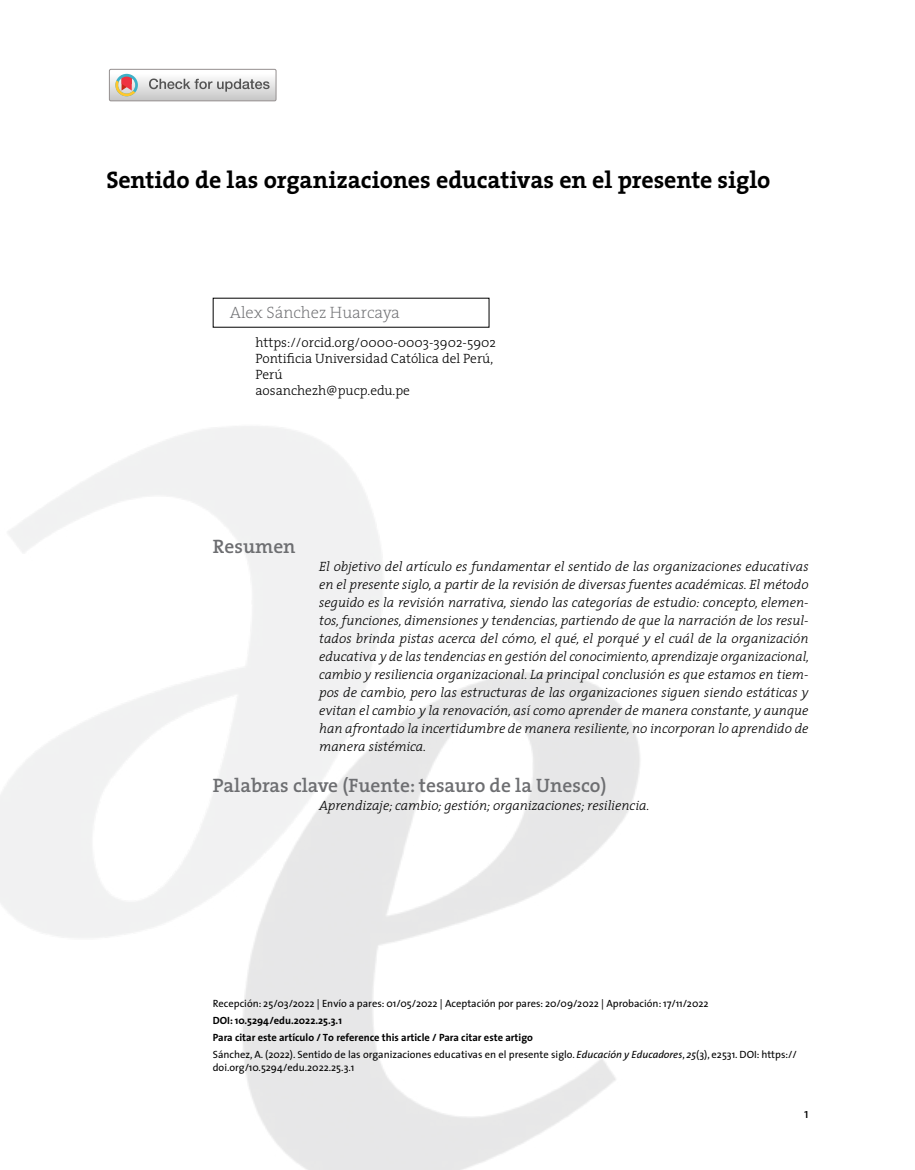
<style>
.page{position:relative;width:915px;height:1170px;background:#fff}
.page>*{position:absolute;margin:0;border:0;box-sizing:border-box;transform-origin:0 0}
.t1{font:700 24px "The Serif";letter-spacing:-.005em;color:#000}
.t2{font:600 19.5px "The Serif";color:#6d6e71}
.t3{font:200 16.5px "The Serif";color:#6d6e71}
.t4{font:italic 300 13.5px/18px "The Serif";color:#000;text-align:justify}
.t5{font:300 13.5px/16.2px "The Serif";color:#000}
.t6{font:13.5px "The Sans";color:#000}
.t7{font:10.5px/16.8px "The Sans";color:#000}
.s1{font-weight:700}
.s2{font-style:italic}
</style>
<div class="page">
<svg style="left:212px;top:297px;width:277px;height:31px"></svg>
<svg style="left:109px;top:69px;width:167px;height:32px"></svg>
<h1 class="t1" style="left:106px;top:160px;width:665px">Sentido de las organizaciones educativas en el presente siglo</h1>
<p class="t3" style="left:230px;top:298px;width:171px">Alex Sánchez Huarcaya</p>
<p class="t5" style="left:255px;top:333px;width:242px">https://orcid.org/0000-0003-3902-5902<br>Pontificia Universidad Católica del Perú,<br>Perú<br>aosanchezh@pucp.edu.pe</p>
<h2 class="t2" style="left:213px;top:530px;width:84px">Resumen</h2>
<p class="t4" style="left:319px;top:556px;width:491px">El objetivo del artículo es fundamentar el sentido de las organizaciones educativas en el presente siglo, a partir de la revisión de diversas fuentes académicas. El método seguido es la revisión narrativa, siendo las categorías de estudio: concepto, elemen&shy;tos, funciones, dimensiones y tendencias, partiendo de que la narración de los resul&shy;tados brinda pistas acerca del cómo, el qué, el porqué y el cuál de la organización educativa y de las tendencias en gestión del conocimiento, aprendizaje organizacional, cambio y resiliencia organizacional. La principal conclusión es que estamos en tiem&shy;pos de cambio, pero las estructuras de las organizaciones siguen siendo estáticas y evitan el cambio y la renovación, así como aprender de manera constante, y aunque han afrontado la incertidumbre de manera resiliente, no incorporan lo aprendido de manera sistémica.</p>
<h2 class="t2" style="left:213px;top:769px;width:395px">Palabras clave (Fuente: tesauro de la Unesco)</h2>
<p class="t4" style="left:319px;top:796px;width:332px">Aprendizaje; cambio; gestión; organizaciones; resiliencia.</p>
<p class="t7" style="left:213px;top:995px;width:497px">Recepción: 25/03/2022 | Envío a pares: 01/05/2022 | Aceptación por pares: 20/09/2022 | Aprobación: 17/11/2022</p>
<p class="t7" style="left:213px;top:1011px;width:585px"><span class="s1">DOI: 10.5294/edu.2022.25.3.1<br>Para citar este artículo / To reference this article / Para citar este artigo<br></span>Sánchez, A. (2022). Sentido de las organizaciones educativas en el presente siglo. <span class="s2">Educación y Educadores</span>, <span class="s2">25</span>(3), e2531. DOI: https://</p>
<p class="t7" style="left:213px;top:1058px;width:143px">doi.org/10.5294/edu.2022.25.3.1</p>
<p class="t6" style="left:803px;top:1102px;width:6px">1</p>
</div>
